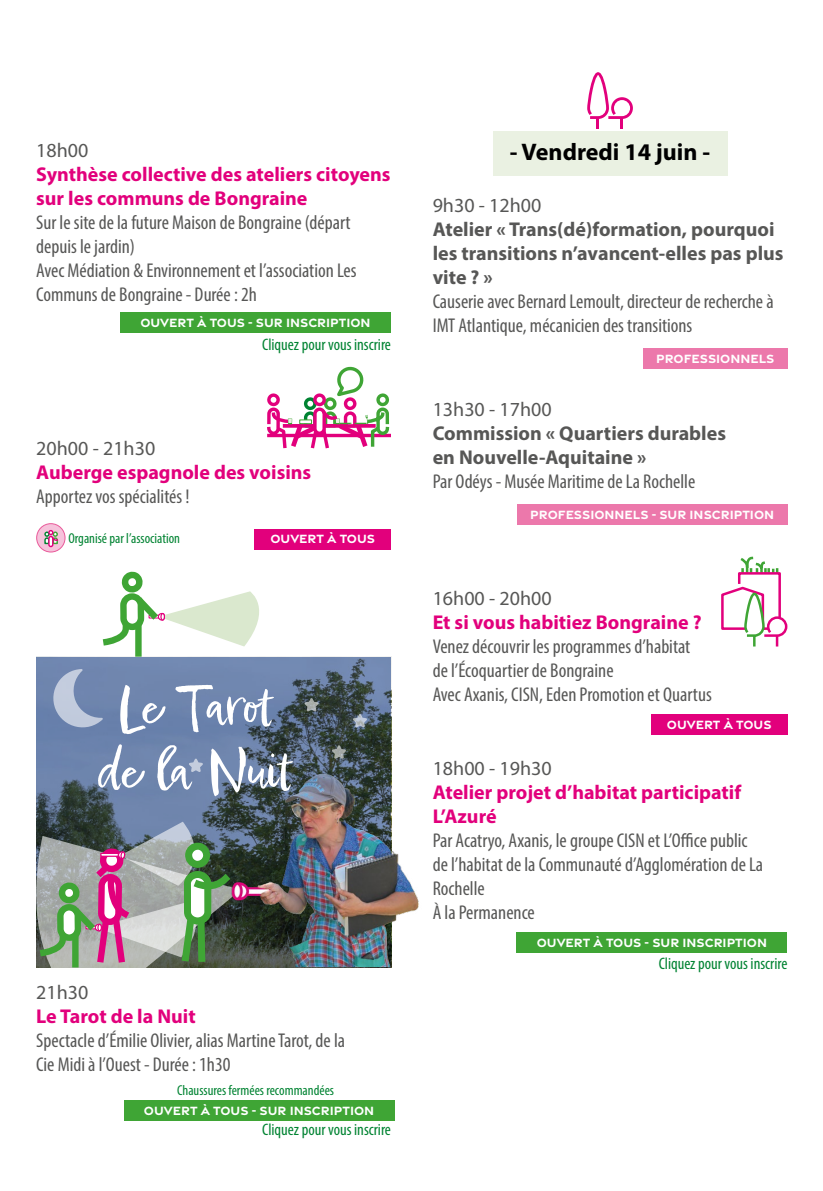
<style>
.page{position:relative;width:823px;height:1191px;background:#fff}
.page>*{position:absolute;margin:0;border:0;box-sizing:border-box;transform-origin:0 0}
.t1{font:53.6px/64.4px "Epicursive Script";color:#fff;text-align:center}
.t2{font:700 24px "Myriad Pro";color:#000}
.t3{font:condensed 20px/24px "Myriad Pro";color:#575756}
.t4{font:700 20px/24px "Myriad Pro";color:#e2007c}
.t5{font:700 20px/24px "Myriad Pro";color:#575756}
.t6{font:20px "Myriad Pro";color:#575756}
.t7{font:condensed 16.6px "Myriad Pro";color:#008332}
.t8{font:condensed 14.4px "Myriad Pro";color:#008332}
.t9{font:700 12.8px "Gravesend Sans";color:#fff}
</style>
<div class="page">
<div style="left:492px;top:132px;width:234px;height:44px;background:#eaf1e2"></div>
<svg style="left:587px;top:72px;width:45px;height:57px"></svg>
<div style="left:642px;top:348px;width:145px;height:20px;background:#ec78ab"></div>
<div style="left:516px;top:504px;width:271px;height:21px;background:#ec78ab"></div>
<div style="left:650px;top:714px;width:137px;height:21px;background:#e2007c"></div>
<div style="left:254px;top:529px;width:137px;height:20px;background:#e2007c"></div>
<svg style="left:267px;top:366px;width:124px;height:83px"></svg>
<div style="left:37px;top:523px;width:28px;height:29px;background:#f6c2db;border-radius:50%"></div>
<div style="left:36px;top:523px;width:29px;height:29px;border:1px solid #e95a9a;border-radius:50%"></div>
<svg style="left:44px;top:530px;width:15px;height:18px"></svg>
<div style="left:120px;top:313px;width:271px;height:20px;background:#3fa535"></div>
<img style="left:36px;top:656px;width:355px;height:311px">
<svg style="left:353px;top:714px;width:14px;height:13px"></svg>
<svg style="left:304px;top:698px;width:14px;height:14px"></svg>
<img style="left:274px;top:735px;width:145px;height:231px">
<svg style="left:37px;top:571px;width:237px;height:550px"></svg>
<svg style="left:721px;top:556px;width:67px;height:91px"></svg>
<div style="left:516px;top:932px;width:271px;height:20px;background:#3fa535"></div>
<div style="left:124px;top:1100px;width:270px;height:20px;background:#3fa535"></div>
<p class="t6" style="left:36px;top:138px;width:54px">18h00</p>
<p class="t4" style="left:36px;top:162px;width:355px">Synthèse collective des ateliers citoyens sur les communs de Bongraine</p>
<p class="t3" style="left:36px;top:210px;width:321px">Sur le site de la future Maison de Bongraine (départ depuis le jardin)<br>Avec Médiation &amp; Environnement et l’association Les Communs de Bongraine - Durée : 2h</p>
<p class="t9" style="left:140px;top:315px;width:232px">OUVERT À TOUS - SUR INSCRIPTION</p>
<p class="t7" style="left:262px;top:334px;width:130px">Cliquez pour vous inscrire</p>
<p class="t6" style="left:36px;top:436px;width:120px">20h00 - 21h30</p>
<p class="t4" style="left:36px;top:460px;width:276px">Auberge espagnole des voisins</p>
<p class="t3" style="left:36px;top:484px;width:155px">Apportez vos spécialités !</p>
<p class="t9" style="left:270px;top:531px;width:106px">OUVERT À TOUS</p>
<p class="t8" style="left:68px;top:530px;width:113px">Organisé par l’association</p>
<h1 class="t1" style="left:99px;top:671px;width:195px">Le Tarot de la Nuit</h1>
<p class="t6" style="left:36px;top:979px;width:54px">21h30</p>
<p class="t4" style="left:36px;top:1003px;width:161px">Le Tarot de la Nuit</p>
<p class="t3" style="left:36px;top:1028px;width:310px">Spectacle d’Émilie Olivier, alias Martine Tarot, de la<br>Cie Midi à l’Ouest - Durée : 1h30</p>
<p class="t8" style="left:177px;top:1081px;width:158px">Chaussures fermées recommandées</p>
<p class="t9" style="left:144px;top:1102px;width:232px">OUVERT À TOUS - SUR INSCRIPTION</p>
<p class="t7" style="left:262px;top:1119px;width:130px">Cliquez pour vous inscrire</p>
<p class="t2" style="left:509px;top:136px;width:201px">- Vendredi 14 juin -</p>
<p class="t6" style="left:432px;top:193px;width:110px">9h30 - 12h00</p>
<p class="t5" style="left:432px;top:217px;width:352px">Atelier « Trans(dé)formation, pourquoi les transitions n’avancent-elles pas plus vite ? »</p>
<p class="t3" style="left:432px;top:289px;width:342px">Causerie avec Bernard Lemoult, directeur de recherche à<br>IMT Atlantique, mécanicien des transitions</p>
<p class="t9" style="left:655px;top:350px;width:120px">PROFESSIONNELS</p>
<p class="t6" style="left:432px;top:397px;width:120px">13h30 - 17h00</p>
<p class="t5" style="left:432px;top:421px;width:295px">Commission « Quartiers durables en Nouvelle-Aquitaine »</p>
<p class="t3" style="left:432px;top:469px;width:264px">Par Odéys - Musée Maritime de La Rochelle</p>
<p class="t9" style="left:530px;top:506px;width:245px">PROFESSIONNELS - SUR INSCRIPTION</p>
<p class="t6" style="left:432px;top:586px;width:120px">16h00 - 20h00</p>
<p class="t4" style="left:432px;top:609px;width:270px">Et si vous habitiez Bongraine ?</p>
<p class="t3" style="left:432px;top:634px;width:280px">Venez découvrir les programmes d’habitat<br>de l’Écoquartier de Bongraine<br>Avec Axanis, CISN, Eden Promotion et Quartus</p>
<p class="t9" style="left:666px;top:716px;width:106px">OUVERT À TOUS</p>
<p class="t6" style="left:432px;top:756px;width:120px">18h00 - 19h30</p>
<p class="t4" style="left:432px;top:779px;width:310px">Atelier projet d’habitat participatif<br>L’Azuré</p>
<p class="t3" style="left:432px;top:828px;width:332px">Par Acatryo, Axanis, le groupe CISN et L’Office public de l’habitat de la Communauté d’Agglomération de La<br>Rochelle<br>À la Permanence</p>
<p class="t9" style="left:536px;top:934px;width:232px">OUVERT À TOUS - SUR INSCRIPTION</p>
<p class="t7" style="left:658px;top:953px;width:130px">Cliquez pour vous inscrire</p>
</div>
